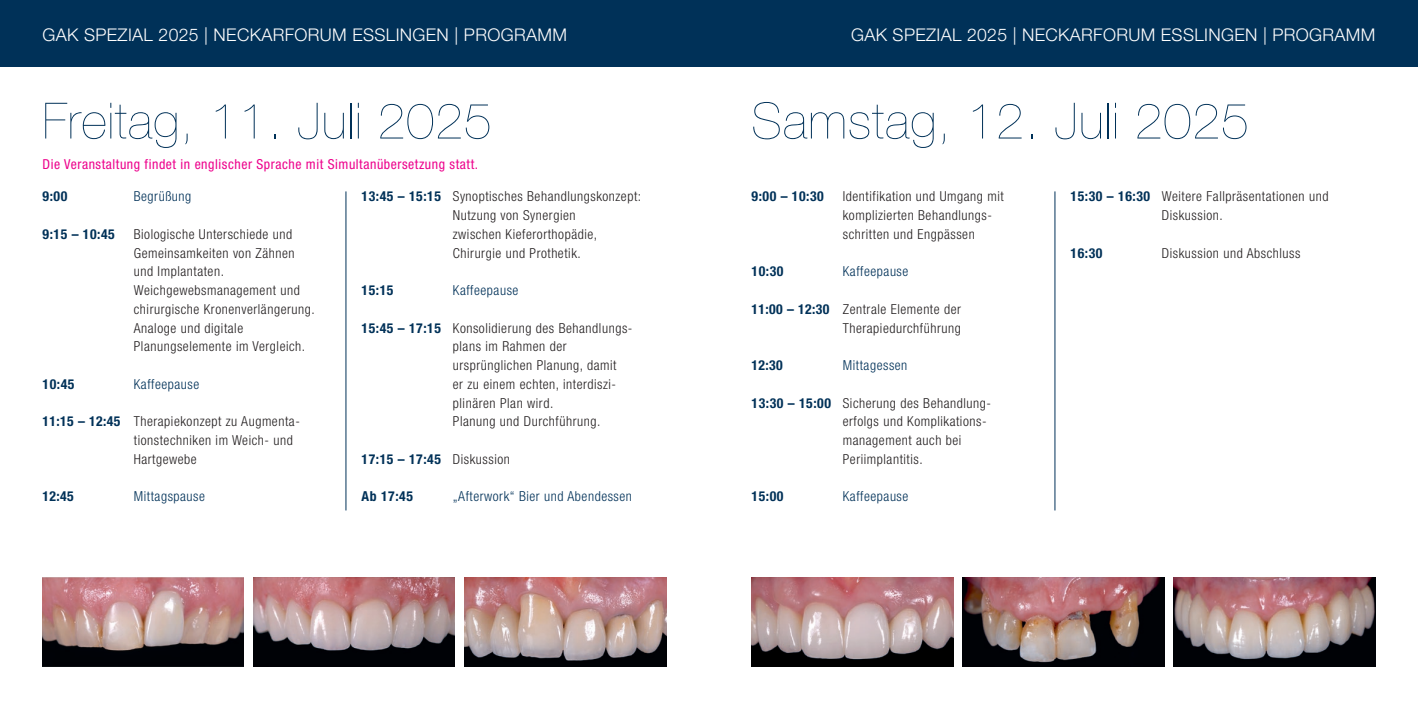
<style>
.page{position:relative;width:1418px;height:709px;background:#fff}
.page>*{position:absolute;margin:0;border:0;box-sizing:border-box;transform-origin:0 0}
.t1{font:200 50px "Helvetica Neue LT Std";letter-spacing:.02em;color:#003158}
.t2{font:300 17.5px "Helvetica Neue LT Std";letter-spacing:.02em;color:#fff}
.t3{font:300 condensed 13.75px/18.8px "Helvetica Neue LT Std";letter-spacing:.04em;color:#231f20}
.t4{font:300 condensed 13.75px "Helvetica Neue LT Std";letter-spacing:.04em;color:#003158}
.t5{font:700 condensed 13.75px "Helvetica Neue LT Std";letter-spacing:.04em;color:#003158}
.t6{font:condensed 13.75px "Helvetica Neue LT Std";letter-spacing:.04em;color:#ed028c}
.s1{font-weight:700;color:#003158}
.s2{font-weight:300;color:#231f20}
</style>
<div class="page">
<div style="left:709px;top:0;width:708px;height:67px;background:#003158"></div>
<div style="left:0;top:0;width:709px;height:67px;background:#003158"></div>
<img style="left:43px;top:578px;width:201px;height:88px">
<img style="left:253px;top:578px;width:201px;height:88px">
<img style="left:751px;top:578px;width:202px;height:88px">
<img style="left:464px;top:578px;width:202px;height:88px">
<img style="left:1173px;top:578px;width:202px;height:88px">
<img style="left:962px;top:578px;width:202px;height:88px">
<hr style="left:345px;top:191px;width:1px;height:319px;background:#003158">
<hr style="left:1054px;top:191px;width:1px;height:319px;background:#003158">
<p class="t2" style="left:43px;top:24px;width:526px">GAK SPEZIAL 2025 | NECKARFORUM ESSLINGEN | PROGRAMM</p>
<p class="t2" style="left:851px;top:24px;width:526px">GAK SPEZIAL 2025 | NECKARFORUM ESSLINGEN | PROGRAMM</p>
<h1 class="t1" style="left:43px;top:92px;width:450px">Freitag, 11. Juli 2025</h1>
<h1 class="t1" style="left:751px;top:92px;width:499px">Samstag, 12. Juli 2025</h1>
<p class="t6" style="left:43px;top:156px;width:437px">Die Veranstaltung findet in englischer Sprache mit Simultanübersetzung statt.</p>
<p class="t5" style="left:42px;top:188px;width:26px">9:00</p>
<p class="t4" style="left:134px;top:188px;width:59px">Begrüßung</p>
<p class="t5" style="left:42px;top:225px;width:74px">9:15 – 10:45</p>
<p class="t3" style="left:134px;top:224px;width:182px">Biologische Unterschiede und<br>Gemeinsamkeiten von Zähnen und Implantaten.<br>Weichgewebsmanagement und chirurgische Kronenverlängerung.<br>Analoge und digitale<br>Planungselemente im Vergleich.</p>
<p class="t5" style="left:42px;top:376px;width:33px">10:45</p>
<p class="t4" style="left:134px;top:376px;width:67px">Kaffeepause</p>
<p class="t3" style="left:134px;top:412px;width:166px;text-indent:-91px"><span class="s1">11:15 – 12:45</span> Therapiekonzept zu Augmenta&shy;tionstechniken im Weich- und<br>Hartgewebe</p>
<p class="t5" style="left:42px;top:488px;width:33px">12:45</p>
<p class="t4" style="left:134px;top:488px;width:73px">Mittagspause</p>
<p class="t3" style="left:453px;top:187px;width:190px;text-indent:-91px"><span class="s1">13:45 – 15:15</span> Synoptisches Behandlungskonzept:<br>Nutzung von Synergien<br>zwischen Kieferorthopädie,<br>Chirurgie und Prothetik.</p>
<p class="t5" style="left:361px;top:282px;width:33px">15:15</p>
<p class="t4" style="left:453px;top:282px;width:67px">Kaffeepause</p>
<p class="t3" style="left:453px;top:318px;width:179px;text-indent:-91px"><span class="s1">15:45 – 17:15</span> Konsolidierung des Behandlungs&shy;plans im Rahmen der ursprünglichen Planung, damit<br>er zu einem echten, interdiszi&shy;plinären Plan wird.<br>Planung und Durchführung.</p>
<p class="t5" style="left:361px;top:450px;width:150px">17:15 – 17:45 <span class="s2">Diskussion</span></p>
<p class="t5" style="left:361px;top:488px;width:53px">Ab 17:45</p>
<p class="t4" style="left:453px;top:488px;width:181px">„Afterwork“ Bier und Abendessen</p>
<p class="t5" style="left:751px;top:188px;width:74px">9:00 – 10:30</p>
<p class="t3" style="left:842px;top:187px;width:162px">Identifikation und Umgang mit komplizierten Behandlungs&shy;schritten und Engpässen</p>
<p class="t5" style="left:751px;top:263px;width:33px">10:30</p>
<p class="t4" style="left:842px;top:263px;width:67px">Kaffeepause</p>
<p class="t3" style="left:751px;top:299px;width:211px;text-align:right"><span class="s1">11:00 – 12:30</span> Zentrale Elemente der<br>Therapiedurchführung</p>
<p class="t5" style="left:751px;top:357px;width:33px">12:30</p>
<p class="t4" style="left:842px;top:357px;width:66px">Mittagessen</p>
<p class="t3" style="left:842px;top:393px;width:148px;text-indent:-91px"><span class="s1">13:30 – 15:00</span> Sicherung des Behandlung&shy;erfolgs und Komplikations&shy;management auch bei<br>Periimplantitis.</p>
<p class="t5" style="left:751px;top:488px;width:33px">15:00</p>
<p class="t4" style="left:842px;top:488px;width:67px">Kaffeepause</p>
<p class="t3" style="left:1161px;top:187px;width:168px;text-indent:-91px"><span class="s1">15:30 – 16:30</span> Weitere Fallpräsentationen und<br>Diskussion.</p>
<p class="t5" style="left:1070px;top:244px;width:33px">16:30</p>
<p class="t3" style="left:1161px;top:243px;width:140px">Diskussion und Abschluss</p>
</div>
